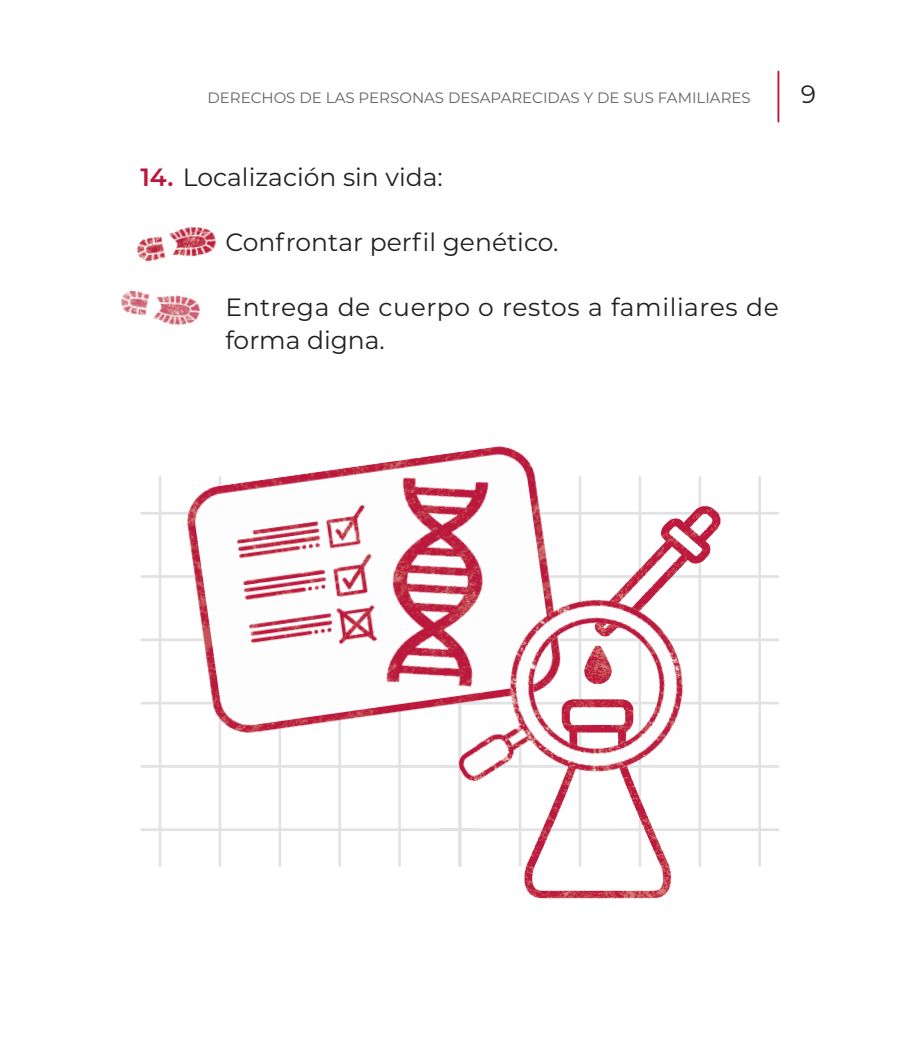
<style>
.page{position:relative;width:922px;height:1063px;background:#fff}
.page>*{position:absolute;margin:0;border:0;box-sizing:border-box;transform-origin:0 0}
.texto_gral_con_viñetas_NÚM{font:25px "Montserrat";color:#231f20}
.texto_gral_con_viñetas_NÚM-2{font:25px/32.5px "Montserrat";letter-spacing:.025em;color:#231f20}
.t1{font:15px "Montserrat";color:#636366}
.s1{font-weight:600;color:#bd163c}
</style>
<div class="page">
<hr style="left:777px;top:71px;width:2px;height:51px;background:#bd163c">
<hr style="left:578px;top:476px;width:3px;height:390px;background:#e1e2e4">
<hr style="left:638px;top:476px;width:3px;height:390px;background:#e1e2e4">
<hr style="left:698px;top:476px;width:3px;height:390px;background:#e1e2e4">
<hr style="left:758px;top:476px;width:2px;height:390px;background:#e1e2e4">
<hr style="left:440px;top:511px;width:339px;height:3px;background:#e1e2e4">
<hr style="left:440px;top:575px;width:339px;height:2px;background:#e1e2e4">
<hr style="left:440px;top:638px;width:339px;height:3px;background:#e1e2e4">
<hr style="left:440px;top:701px;width:339px;height:3px;background:#e1e2e4">
<hr style="left:440px;top:764px;width:339px;height:3px;background:#e1e2e4">
<hr style="left:440px;top:828px;width:339px;height:2px;background:#e1e2e4">
<hr style="left:159px;top:476px;width:2px;height:390px;background:#e1e2e4">
<hr style="left:218px;top:476px;width:3px;height:390px;background:#e1e2e4">
<hr style="left:278px;top:476px;width:3px;height:390px;background:#e1e2e4">
<hr style="left:338px;top:476px;width:3px;height:390px;background:#e1e2e4">
<hr style="left:398px;top:476px;width:3px;height:390px;background:#e1e2e4">
<hr style="left:140px;top:511px;width:339px;height:3px;background:#e1e2e4">
<hr style="left:140px;top:575px;width:339px;height:2px;background:#e1e2e4">
<hr style="left:140px;top:638px;width:339px;height:3px;background:#e1e2e4">
<hr style="left:140px;top:701px;width:339px;height:3px;background:#e1e2e4">
<hr style="left:140px;top:764px;width:339px;height:3px;background:#e1e2e4">
<hr style="left:140px;top:828px;width:339px;height:2px;background:#e1e2e4">
<img style="left:169px;top:446px;width:410px;height:331px">
<img style="left:443px;top:485px;width:296px;height:414px">
<img style="left:422px;top:542px;width:304px;height:300px">
<img style="left:136px;top:227px;width:81px;height:35px">
<img style="left:121px;top:290px;width:80px;height:35px">
<p class="t1" style="left:207px;top:88px;width:544px">DERECHOS DE LAS PERSONAS DESAPARECIDAS Y DE SUS FAMILIARES</p>
<h1 class="texto_gral_con_viñetas_NÚM" style="left:800px;top:77px;width:17px">9</h1>
<p class="texto_gral_con_viñetas_NÚM" style="left:140px;top:160px;width:304px"><span class="s1">14.</span> Localización sin vida:</p>
<p class="texto_gral_con_viñetas_NÚM" style="left:225px;top:225px;width:334px">Confrontar perfil genético.</p>
<p class="texto_gral_con_viñetas_NÚM-2" style="left:225px;top:290px;width:554px">Entrega de cuerpo o restos a familiares de forma digna.</p>
</div>
